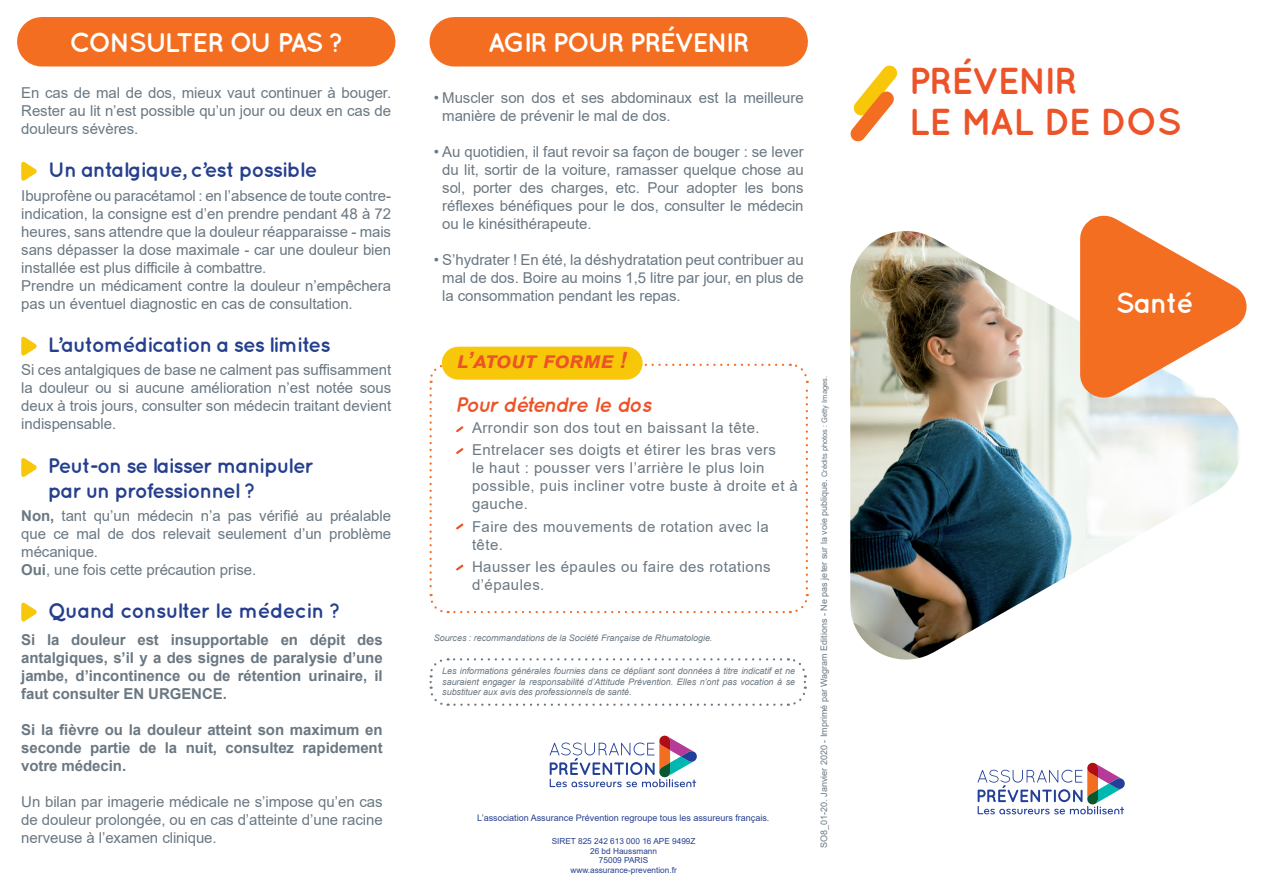
<style>
.page{position:relative;width:1263px;height:893px;background:#fff}
.page>*{position:absolute;margin:0;border:0;box-sizing:border-box;transform-origin:0 0}
.t1{font:700 37.5px "Quicksand";letter-spacing:-.04em;color:#ec5328}
.t2{font:700 28.5px "Quicksand";letter-spacing:-.04em;color:#fff}
.t3{font:700 27px "Quicksand";letter-spacing:-.06em;color:#fff}
.t4{font:italic 700 22.5px "Arial";color:#ec5328}
.sous-titres{font:700 21px "Quicksand";letter-spacing:-.05em;color:#253f8e}
.sous-titres-2{font:700 21px "Quicksand";letter-spacing:-.03em;color:#253f8e}
.sous-titres-3{font:italic 700 21px "Quicksand";letter-spacing:-.03em;color:#ec5328}
.texte{font:15px/18px "Arial";letter-spacing:-.005em;color:#6b7882;text-align:justify}
.texte-2{font:15px/18px "Arial";letter-spacing:.03em;color:#6b7882}
.texte-3{font:700 15px/18px "Arial";letter-spacing:-.005em;color:#6b7882;text-align:justify}
.texte-4{font:italic 9px/10.8px "Arial";letter-spacing:-.005em;color:#6b7882;text-align:justify}
.t5{font:9px "Arial";color:#6b7882}
.t6{font:9px "Arial";color:#253f8e}
.t7{font:8.25px/9.9px "Arial";color:#253f8e;text-align:center}
.s1{font-weight:700}
.s2{color:#253f8e}
.s3{font-size:7.5px}
</style>
<div class="page">
<img style="left:850px;top:231px;width:390px;height:428px">
<svg style="left:1080px;top:216px;width:166px;height:182px"></svg>
<svg style="left:850px;top:65px;width:48px;height:77px"></svg>
<div style="left:454px;top:17px;width:329px;height:50px;background:#f36e21"></div>
<svg style="left:977px;top:763px;width:148px;height:51px"></svg>
<div style="left:42px;top:17px;width:329px;height:50px;background:#f36e21"></div>
<svg style="left:429px;top:658px;width:378px;height:48px"></svg>
<svg style="left:21px;top:162px;width:16px;height:19px"></svg>
<svg style="left:550px;top:736px;width:147px;height:51px"></svg>
<svg style="left:21px;top:337px;width:16px;height:19px"></svg>
<svg style="left:21px;top:458px;width:16px;height:19px"></svg>
<svg style="left:21px;top:603px;width:16px;height:18px"></svg>
<div style="left:458px;top:347px;width:168px;height:33px;background:#f9c709"></div>
<svg style="left:429px;top:362px;width:380px;height:252px"></svg>
<p class="t3" style="left:70px;top:26px;width:275px">CONSULTER OU PAS ?</p>
<p class="texte" style="left:21px;top:84px;width:371px">En cas de mal de dos, mieux vaut continuer à bouger.<br>Rester au lit n’est possible qu’un jour ou deux en cas de douleurs sévères.</p>
<p class="sous-titres" style="left:48px;top:157px;width:271px">Un antalgique, c’est possible</p>
<p class="texte" style="left:21px;top:186px;width:371px">Ibuprofène ou paracétamol : en l’absence de toute contre&shy;indication, la consigne est d’en prendre pendant 48 à 72 heures, sans attendre que la douleur réapparaisse - mais sans dépasser la dose maximale - car une douleur bien installée est plus difficile à combattre.</p>
<p class="texte" style="left:21px;top:276px;width:371px">Prendre un médicament contre la douleur n’empêchera pas un éventuel diagnostic en cas de consultation.</p>
<p class="sous-titres" style="left:48px;top:332px;width:284px">L’automédication a ses limites</p>
<p class="texte" style="left:21px;top:361px;width:371px">Si ces antalgiques de base ne calment pas suffisamment la douleur ou si aucune amélioration n’est notée sous deux à trois jours, consulter son médecin traitant devient indispensable.</p>
<p class="sous-titres" style="left:48px;top:453px;width:267px">Peut-on se laisser manipuler</p>
<p class="sous-titres" style="left:48px;top:478px;width:209px">par un professionnel ?</p>
<p class="texte" style="left:21px;top:507px;width:371px"><span class="s1">Non,</span> tant qu’un médecin n’a pas vérifié au préalable que ce mal de dos relevait seulement d’un problème mécanique.</p>
<p class="texte" style="left:21px;top:561px;width:236px"><span class="s1">Oui</span>, une fois cette précaution prise.</p>
<p class="sous-titres-2" style="left:48px;top:598px;width:294px">Quand consulter le médecin ?</p>
<p class="texte-3" style="left:21px;top:631px;width:363px">Si la douleur est insupportable en dépit des antalgiques, s’il y a des signes de paralysie d’une jambe, d’incontinence ou de rétention urinaire, il faut consulter EN URGENCE.</p>
<p class="texte-3" style="left:21px;top:721px;width:363px">Si la fièvre ou la douleur atteint son maximum en seconde partie de la nuit, consultez rapidement votre médecin.</p>
<p class="texte" style="left:21px;top:792px;width:363px">Un bilan par imagerie médicale ne s’impose qu’en cas de douleur prolongée, ou en cas d’atteinte d’une racine nerveuse à l’examen clinique.</p>
<p class="t3" style="left:488px;top:26px;width:263px">AGIR POUR PRÉVENIR</p>
<p class="texte" style="left:442px;top:88px;width:363px;text-indent:-9px">• Muscler son dos et ses abdominaux est la meilleure manière de prévenir le mal de dos.</p>
<p class="texte" style="left:442px;top:142px;width:363px;text-indent:-9px">• Au quotidien, il faut revoir sa façon de bouger : se lever du lit, sortir de la voiture, ramasser quelque chose au sol, porter des charges, etc. Pour adopter les bons réflexes bénéfiques pour le dos, consulter le médecin ou le kinésithérapeute.</p>
<p class="texte" style="left:442px;top:250px;width:363px;text-indent:-9px">• S’hydrater ! En été, la déshydratation peut contribuer au mal de dos. Boire au moins 1,5 litre par jour, en plus de la consommation pendant les repas.</p>
<p class="t4" style="left:457px;top:346px;width:172px">l’atout forme !</p>
<p class="sous-titres-3" style="left:455px;top:392px;width:199px">Pour détendre le dos</p>
<p class="texte-2" style="left:472px;top:418px;width:289px">Arrondir son dos tout en baissant la tête.</p>
<p class="texte-2" style="left:472px;top:441px;width:327px">Entrelacer ses doigts et étirer les bras vers<br>le haut : pousser vers l’arrière le plus loin possible, puis incliner votre buste à droite et à gauche.</p>
<p class="texte-2" style="left:472px;top:517px;width:298px">Faire des mouvements de rotation avec la tête.</p>
<p class="texte-2" style="left:472px;top:558px;width:300px">Hausser les épaules ou faire des rotations d’épaules.</p>
<p class="texte-4" style="left:434px;top:633px;width:280px">Sources : recommandations de la Société Française de Rhumatologie.</p>
<p class="texte-4" style="left:442px;top:665px;width:354px">Les informations générales fournies dans ce dépliant sont données à titre indicatif et ne sauraient engager la responsabilité d’Attitude Prévention. Elles n’ont pas vocation à se substituer aux avis des professionnels de santé.</p>
<p class="t6" style="left:477px;top:811px;width:294px">L’association Assurance Prévention regroupe tous les assureurs français.</p>
<p class="t7" style="left:552px;top:836px;width:145px">SIRET 825 242 613 000 16 APE 9499Z</p>
<p class="t7" style="left:590px;top:846px;width:68px">26 bd Haussmann<br>75009 PARIS</p>
<p class="t7" style="left:570px;top:865px;width:108px">www.assurance-prevention.fr</p>
<p class="t5" style="left:818px;top:848px;width:473px;rotate:-90deg">SO8_01-20. Janvier 2020 - Imprimé par Wagram Editions - Ne pas jeter sur la voie publique<span class="s2">.</span> <span class="s3">Crédits photos : Getty Images.</span></p>
<p class="t1" style="left:909px;top:58px;width:170px">PRÉVENIR</p>
<p class="t1" style="left:909px;top:99px;width:275px">LE MAL DE DOS</p>
<p class="t2" style="left:1116px;top:286px;width:80px">Santé</p>
</div>
